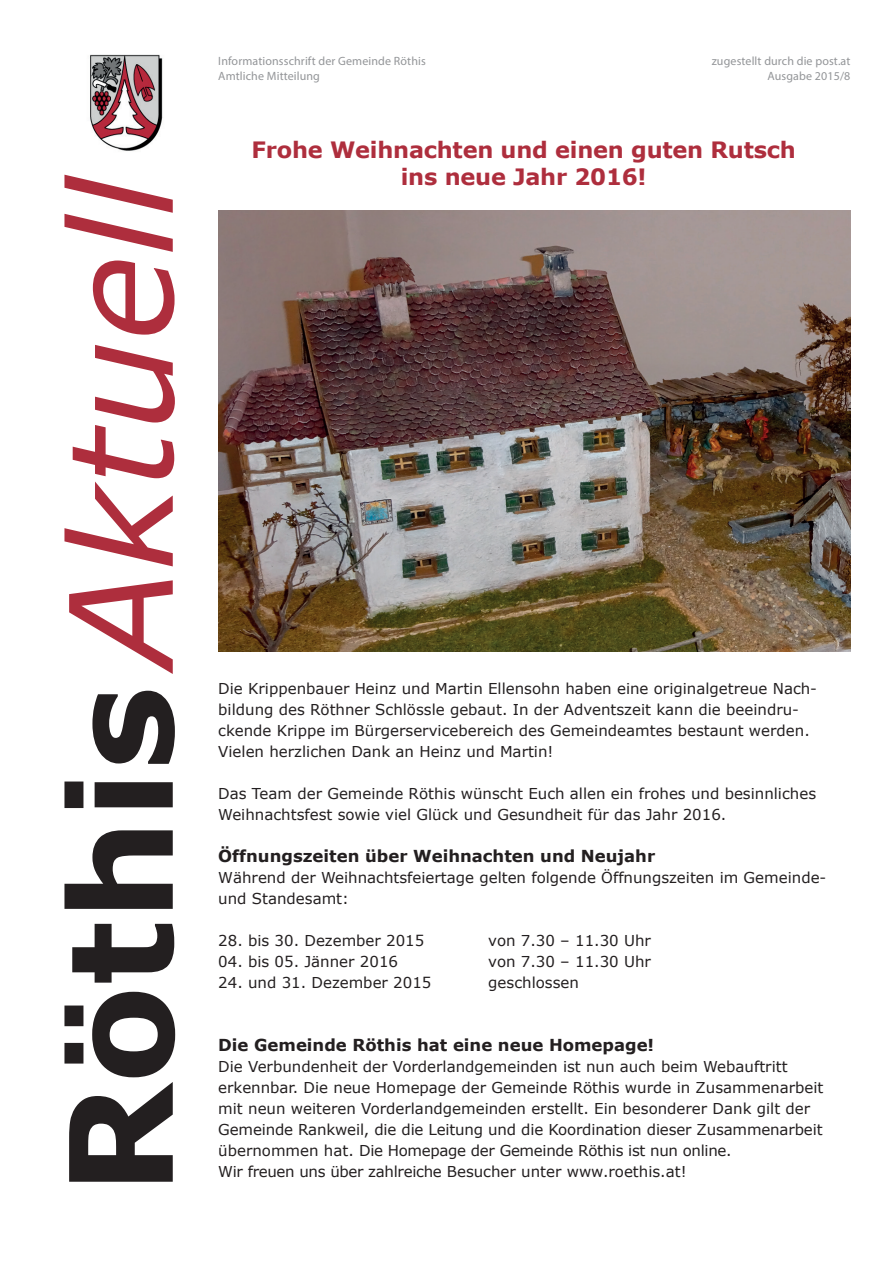
<style>
.page{position:relative;width:893px;height:1263px;background:#fff}
.page>*{position:absolute;margin:0;border:0;box-sizing:border-box;transform-origin:0 0}
.t1{font:700 22.5px/27px "Verdana";letter-spacing:-.01em;color:#ae2e3d;text-align:center}
.t2{font:700 16.5px "Verdana";color:#231f20}
.t3{font:15px/21px "Verdana";color:#231f20}
.t4{font:12px "Myriad Pro";letter-spacing:.01em;color:#939598}
</style>
<div class="page">
<svg style="left:64px;top:175px;width:111px;height:499px"></svg>
<svg style="left:64px;top:691px;width:111px;height:491px"></svg>
<img style="left:218px;top:211px;width:632px;height:441px">
<img style="left:90px;top:54px;width:73px;height:97px">
<p class="t4" style="left:218px;top:54px;width:209px">Informationsschrift der Gemeinde Röthis</p>
<p class="t4" style="left:712px;top:54px;width:140px">zugestellt durch die post.at</p>
<p class="t4" style="left:218px;top:69px;width:103px">Amtliche Mitteilung</p>
<p class="t4" style="left:767px;top:69px;width:84px">Ausgabe 2015/8</p>
<h1 class="t1" style="left:251px;top:135px;width:546px">Frohe Weihnachten und einen guten Rutsch ins neue Jahr 2016!</h1>
<p class="t3" style="left:218px;top:678px;width:600px">Die Krippenbauer Heinz und Martin Ellensohn haben eine originalgetreue Nach&shy;bildung des Röthner Schlössle gebaut. In der Adventszeit kann die beeindru&shy;ckende Krippe im Bürgerservicebereich des Gemeindeamtes bestaunt werden.<br>Vielen herzlichen Dank an Heinz und Martin!</p>
<p class="t3" style="left:218px;top:783px;width:599px">Das Team der Gemeinde Röthis wünscht Euch allen ein frohes und besinnliches<br>Weihnachtsfest sowie viel Glück und Gesundheit für das Jahr 2016.</p>
<p class="t2" style="left:218px;top:844px;width:438px">Öffnungszeiten über Weihnachten und Neujahr</p>
<p class="t3" style="left:218px;top:867px;width:610px">Während der Weihnachtsfeiertage gelten folgende Öffnungszeiten im Gemeinde&shy;und Standesamt:</p>
<p class="t3" style="left:218px;top:930px;width:208px">28. bis 30. Dezember 2015</p>
<p class="t3" style="left:488px;top:930px;width:164px">von 7.30 – 11.30 Uhr</p>
<p class="t3" style="left:218px;top:951px;width:181px">04. bis 05. Jänner 2016</p>
<p class="t3" style="left:488px;top:951px;width:164px">von 7.30 – 11.30 Uhr</p>
<p class="t3" style="left:218px;top:972px;width:215px">24. und 31. Dezember 2015</p>
<p class="t3" style="left:488px;top:972px;width:92px">geschlossen</p>
<p class="t2" style="left:218px;top:1033px;width:437px">Die Gemeinde Röthis hat eine neue Homepage!</p>
<p class="t3" style="left:218px;top:1056px;width:607px">Die Verbundenheit der Vorderlandgemeinden ist nun auch beim Webauftritt erkennbar. Die neue Homepage der Gemeinde Röthis wurde in Zusammenarbeit mit neun weiteren Vorderlandgemeinden erstellt. Ein besonderer Dank gilt der Gemeinde Rankweil, die die Leitung und die Koordination dieser Zusammenarbeit übernommen hat. Die Homepage der Gemeinde Röthis ist nun online.<br>Wir freuen uns über zahlreiche Besucher unter www.roethis.at!</p>
</div>
